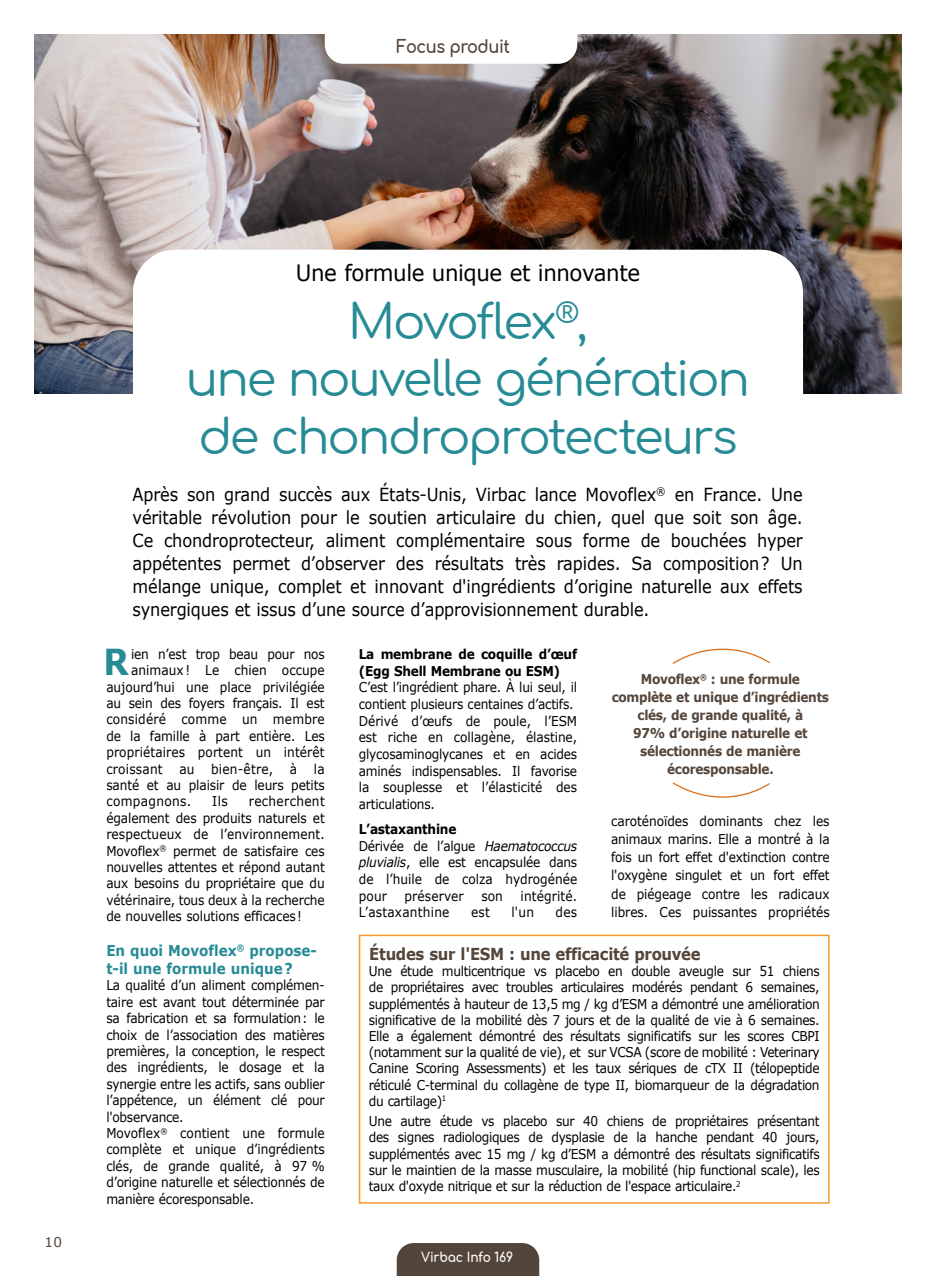
<style>
.page{position:relative;width:936px;height:1276px;background:#fff}
.page>*{position:absolute;margin:0;border:0;box-sizing:border-box;transform-origin:0 0}
.t1{font:48px/57.6px "Comfortaa";letter-spacing:-.05em;color:#278b96;text-align:center}
.t2{font:700 35.85px "Verdana";color:#278b96;scale:.9 1}
.t3{font:22.5px "Verdana";letter-spacing:-.02em;color:#000;scale:.95 1}
.t4{font:18px/23px "Verdana";letter-spacing:-.01em;color:#000;text-align:justify;scale:.9 1}
.t5{font:18px "Comfortaa";letter-spacing:-.03em;color:#54453a;scale:.9 1}
.t6{font:700 16.5px "Verdana";letter-spacing:-.02em;color:#54453a;scale:.9 1}
.t7{font:700 15px/18.1px "Verdana";color:#278b96;scale:.9 1}
.t8{font:13.5px/16.4px "Verdana";letter-spacing:-.02em;color:#000;text-align:justify;scale:.9 1}
.t9{font:700 13.5px/18px "Verdana";letter-spacing:-.025em;color:#54453a;text-align:center;scale:.9 1}
.t10{font:13.5px "Verdana";letter-spacing:.01em;color:#000;scale:.9 1}
.t11{font:700 13.5px/16.6px "Verdana";letter-spacing:-.02em;color:#000;scale:.9 1}
.t12{font:13.5px "Verdana";letter-spacing:.015em;color:#000;scale:.9 1}
.t13{font:13.5px "Verdana";letter-spacing:.005em;color:#000;scale:.9 1}
.t14{font:13.5px "Verdana";letter-spacing:.02em;color:#000;scale:.9 1}
.t15{font:13.5px "Comfortaa";letter-spacing:-.01em;color:#fff;scale:.9 1}
.t16{font:13.5px "Verdana";letter-spacing:.025em;color:#000;scale:.9 1}
.t17{font:13.5px "Verdana";color:#54453a}
.s1{font-weight:700}
.s2{font-style:italic}
</style>
<div class="page">
<img style="left:34px;top:35px;width:867px;height:358px">
<svg style="left:325px;top:35px;width:252px;height:29px"></svg>
<svg style="left:133px;top:250px;width:670px;height:143px"></svg>
<svg style="left:672px;top:648px;width:98px;height:16px"></svg>
<svg style="left:672px;top:782px;width:98px;height:16px"></svg>
<div style="left:359px;top:934px;width:470px;height:269px;border:2px solid #f59a2b"></div>
<div style="left:396px;top:1243px;width:143px;height:33px;background:#54453a"></div>
<h3 class="t5" style="left:396px;top:30px;width:127px">Focus produit</h3>
<p class="t17" style="left:44px;top:1233px;width:19px">10</p>
<h3 class="t3" style="left:296px;top:257px;width:364px">Une formule unique et innovante</h3>
<h1 class="t1" style="left:186px;top:286px;width:565px">Movoflex<sup>®</sup>,<br>une nouvelle génération de chondroprotecteurs</h1>
<p class="t4" style="left:133px;top:483px;width:746px">Après son grand succès aux États-Unis, Virbac lance Movoflex<sup>®</sup> en France. Une véritable révolution pour le soutien articulaire du chien, quel que soit son âge.<br>Ce chondroprotecteur, aliment complémentaire sous forme de bouchées hyper appétentes permet d’observer des résultats très rapides. Sa composition? Un mélange unique, complet et innovant d'ingrédients d’origine naturelle aux effets synergiques et issus d’une source d’approvisionnement durable.</p>
<h2 class="t2" style="left:103px;top:637px;width:29px">R</h2>
<p class="t8" style="left:131px;top:646px;width:217px">ien n’est trop beau pour nos</p>
<p class="t13" style="left:131px;top:661px;width:216px">animaux! Le chien occupe</p>
<p class="t8" style="left:106px;top:678px;width:244px">aujourd’hui une place privilégiée</p>
<p class="t8" style="left:106px;top:695px;width:244px">au sein des foyers français. Il est</p>
<p class="t12" style="left:106px;top:710px;width:244px">considéré comme un membre</p>
<p class="t8" style="left:106px;top:727px;width:244px">de la famille à part entière. Les</p>
<p class="t10" style="left:106px;top:743px;width:244px">propriétaires portent un intérêt</p>
<p class="t12" style="left:106px;top:759px;width:244px">croissant au bien-être, à la</p>
<p class="t8" style="left:106px;top:777px;width:244px">santé et au plaisir de leurs petits</p>
<p class="t16" style="left:106px;top:792px;width:96px">compagnons.</p>
<p class="t8" style="left:212px;top:793px;width:19px">Ils</p>
<p class="t8" style="left:106px;top:793px;width:244px;text-indent:142px">recherchent également des produits naturels et respectueux de l’environnement.<br>Movoflex<sup>®</sup> permet de satisfaire ces nouvelles attentes et répond autant aux besoins du propriétaire que du vétérinaire, tous deux à la recherche de nouvelles solutions efficaces!</p>
<p class="t7" style="left:106px;top:941px;width:235px">En quoi Movoflex<sup>®</sup> propose&shy;t-il une formule unique?</p>
<p class="t8" style="left:106px;top:977px;width:244px;text-align:left">La qualité d’un aliment complémen&shy;taire est avant tout déterminée par sa fabrication et sa formulation: le choix de l’association des matières premières, la conception, le respect des ingrédients, le dosage et la synergie entre les actifs, sans oublier l’appétence, un élément clé pour l'observance.<br>Movoflex<sup>®</sup> contient une formule complète et unique d’ingrédients clés, de grande qualité, à 97 % d’origine naturelle et sélectionnés de manière écoresponsable.</p>
<p class="t11" style="left:359px;top:645px;width:244px">La membrane de coquille d’œuf (Egg Shell Membrane ou ESM)</p>
<p class="t8" style="left:359px;top:679px;width:244px;text-align:left">C’est l’ingrédient phare. À lui seul, il contient plusieurs centaines d’actifs.<br>Dérivé d’œufs de poule, l’ESM est riche en collagène, élastine, glycosaminoglycanes et en acides aminés indispensables. Il favorise la souplesse et l’élasticité des articulations.</p>
<p class="t8" style="left:359px;top:820px;width:244px;text-align:left"><span class="s1">L’astaxanthine<br></span>Dérivée de l’algue <span class="s2">Haematococcus pluvialis</span>, elle est encapsulée dans de l’huile de colza hydrogénée pour</p>
<p class="t10" style="left:404px;top:886px;width:67px">préserver</p>
<p class="t8" style="left:481px;top:887px;width:26px">son</p>
<p class="t10" style="left:520px;top:886px;width:64px">intégrité.</p>
<p class="t14" style="left:359px;top:903px;width:102px">L’astaxanthine</p>
<p class="t8" style="left:471px;top:904px;width:22px">est</p>
<p class="t8" style="left:511px;top:904px;width:27px">l'un</p>
<p class="t8" style="left:555px;top:904px;width:25px">des</p>
<p class="t9" style="left:611px;top:670px;width:243px">Movoflex<sup>®</sup> : une formule complète et unique d’ingrédients clés, de grande qualité, à<br>97% d’origine naturelle et sélectionnés de manière écoresponsable.</p>
<p class="t8" style="left:611px;top:811px;width:244px;line-height:18.3px">caroténoïdes dominants chez les animaux marins. Elle a montré à la fois un fort effet d'extinction contre l'oxygène singulet et un fort effet de piégeage contre les radicaux libres. Ces puissantes propriétés</p>
<p class="t6" style="left:369px;top:942px;width:370px">Études sur l'ESM : une efficacité prouvée</p>
<p class="t8" style="left:369px;top:963px;width:502px">Une étude multicentrique vs placebo en double aveugle sur 51 chiens de propriétaires avec troubles articulaires modérés pendant 6 semaines, supplémentés à hauteur de 13,5 mg / kg d’ESM a démontré une amélioration significative de la mobilité dès 7 jours et de la qualité de vie à 6 semaines.<br>Elle a également démontré des résultats significatifs sur les scores CBPI (notamment sur la qualité de vie), et sur VCSA (score de mobilité : Veterinary Canine Scoring Assessments) et les taux sériques de cTX II (télopeptide réticulé C-terminal du collagène de type II, biomarqueur de la dégradation du cartilage)<sup>1</sup></p>
<p class="t8" style="left:369px;top:1113px;width:502px">Une autre étude vs placebo sur 40 chiens de propriétaires présentant des signes radiologiques de dysplasie de la hanche pendant 40 jours, supplémentés avec 15 mg / kg d’ESM a démontré des résultats significatifs sur le maintien de la masse musculaire, la mobilité (hip functional scale), les taux d'oxyde nitrique et sur la réduction de l'espace articulaire.<sup>2</sup></p>
<p class="t15" style="left:421px;top:1245px;width:104px">Virbac Info 169</p>
</div>
